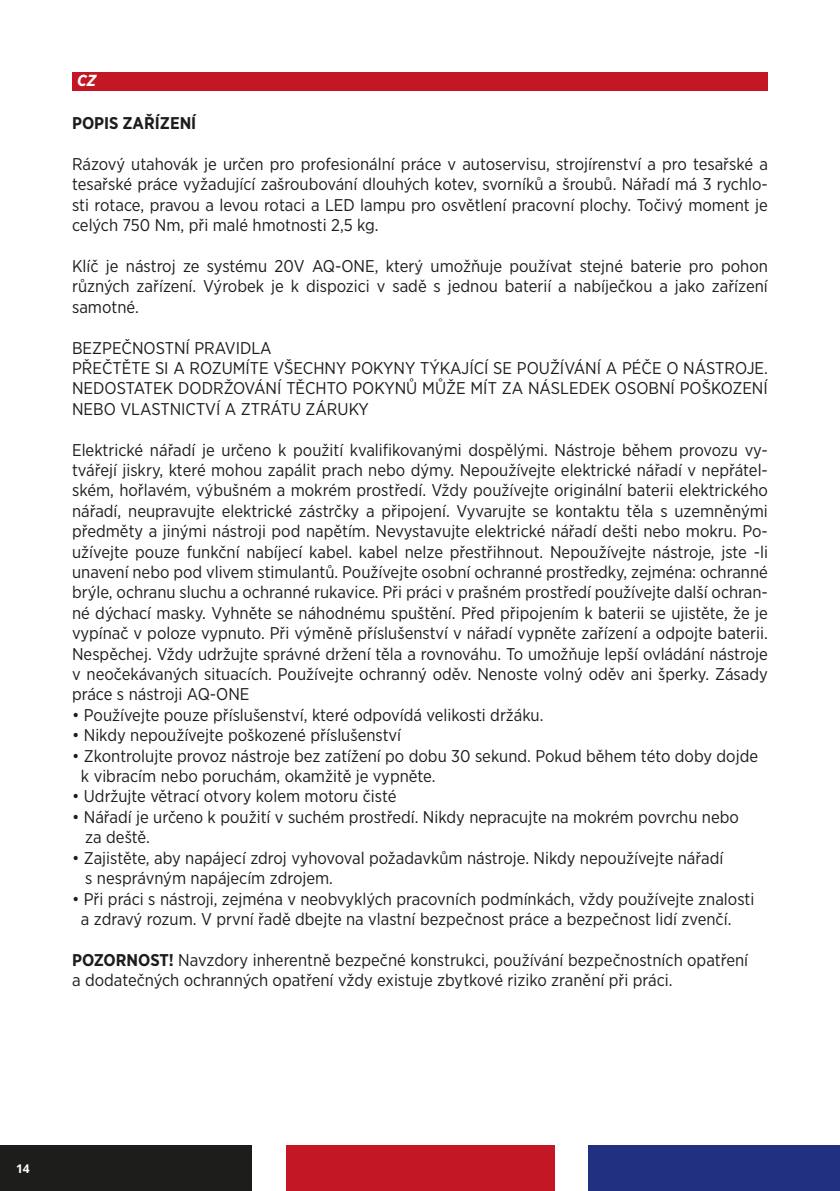
<style>
.page{position:relative;width:840px;height:1191px;background:#fff}
.page>*{position:absolute;margin:0;border:0;box-sizing:border-box;transform-origin:0 0}
.t1{font:17px/20.4px "Gotham Narrow";color:#1d1d1b;text-align:justify}
.t2{font:700 17px "Gotham Narrow";color:#1d1d1b}
.t3{font:italic 700 16px "Gotham Narrow";color:#fff}
.t4{font:700 12px "Open Sans";color:#fff}
.s1{font-weight:700}
</style>
<div class="page">
<div style="left:0;top:1145px;width:251px;height:46px;background:#1d1d1b"></div>
<div style="left:285px;top:1145px;width:269px;height:46px;background:#c41726"></div>
<div style="left:588px;top:1145px;width:251px;height:46px;background:#22317f"></div>
<div style="left:72px;top:72px;width:695px;height:18px;background:#c41726"></div>
<p class="t3" style="left:77px;top:70px;width:20px">CZ</p>
<p class="t2" style="left:72px;top:112px;width:126px">POPIS ZAŘÍZENÍ</p>
<p class="t1" style="left:72px;top:153px;width:697px">Rázový utahovák je určen pro profesionální práce v autoservisu, strojírenství a pro tesařské a tesařské práce vyžadující zašroubování dlouhých kotev, svorníků a šroubů. Nářadí má 3 rychlo&shy;sti rotace, pravou a levou rotaci a LED lampu pro osvětlení pracovní plochy. Točivý moment je celých 750 Nm, při malé hmotnosti 2,5 kg.</p>
<p class="t1" style="left:72px;top:255px;width:697px">Klíč je nástroj ze systému 20V AQ-ONE, který umožňuje používat stejné baterie pro pohon různých zařízení. Výrobek je k dispozici v sadě s jednou baterií a nabíječkou a jako zařízení samotné.</p>
<p class="t1" style="left:72px;top:337px;width:201px">BEZPEČNOSTNÍ PRAVIDLA</p>
<p class="t1" style="left:72px;top:357px;width:697px">PŘEČTĚTE SI A ROZUMÍTE VŠECHNY POKYNY TÝKAJÍCÍ SE POUŽÍVÁNÍ A PÉČE O NÁSTROJE.<br>NEDOSTATEK DODRŽOVÁNÍ TĚCHTO POKYNŮ MŮŽE MÍT ZA NÁSLEDEK OSOBNÍ POŠKOZENÍ NEBO VLASTNICTVÍ A ZTRÁTU ZÁRUKY</p>
<p class="t1" style="left:72px;top:439px;width:697px">Elektrické nářadí je určeno k použití kvalifikovanými dospělými. Nástroje během provozu vy&shy;tvářejí jiskry, které mohou zapálit prach nebo dýmy. Nepoužívejte elektrické nářadí v nepřátel&shy;ském, hořlavém, výbušném a mokrém prostředí. Vždy používejte originální baterii elektrického nářadí, neupravujte elektrické zástrčky a připojení. Vyvarujte se kontaktu těla s uzemněnými předměty a jinými nástroji pod napětím. Nevystavujte elektrické nářadí dešti nebo mokru. Po&shy;užívejte pouze funkční nabíjecí kabel. kabel nelze přestřihnout. Nepoužívejte nástroje, jste -li unavení nebo pod vlivem stimulantů. Používejte osobní ochranné prostředky, zejména: ochranné brýle, ochranu sluchu a ochranné rukavice. Při práci v prašném prostředí používejte další ochran&shy;né dýchací masky. Vyhněte se náhodnému spuštění. Před připojením k baterii se ujistěte, že je vypínač v poloze vypnuto. Při výměně příslušenství v nářadí vypněte zařízení a odpojte baterii.<br>Nespěchej. Vždy udržujte správné držení těla a rovnováhu. To umožňuje lepší ovládání nástroje v neočekávaných situacích. Používejte ochranný oděv. Nenoste volný oděv ani šperky. Zásady práce s nástroji AQ-ONE</p>
<p class="t1" style="left:72px;top:704px;width:472px">• Používejte pouze příslušenství, které odpovídá velikosti držáku.</p>
<p class="t1" style="left:72px;top:724px;width:330px">• Nikdy nepoužívejte poškozené příslušenství</p>
<p class="t1" style="left:72px;top:745px;width:687px">• Zkontrolujte provoz nástroje bez zatížení po dobu 30 sekund. Pokud během této doby dojde</p>
<p class="t1" style="left:81px;top:765px;width:356px">k vibracím nebo poruchám, okamžitě je vypněte.</p>
<p class="t1" style="left:72px;top:786px;width:326px">• Udržujte větrací otvory kolem motoru čisté</p>
<p class="t1" style="left:72px;top:806px;width:668px">• Nářadí je určeno k použití v suchém prostředí. Nikdy nepracujte na mokrém povrchu nebo</p>
<p class="t1" style="left:85px;top:826px;width:66px">za deště.</p>
<p class="t1" style="left:72px;top:847px;width:652px">• Zajistěte, aby napájecí zdroj vyhovoval požadavkům nástroje. Nikdy nepoužívejte nářadí</p>
<p class="t1" style="left:85px;top:867px;width:249px">s nesprávným napájecím zdrojem.</p>
<p class="t1" style="left:72px;top:888px;width:683px">• Při práci s nástroji, zejména v neobvyklých pracovních podmínkách, vždy používejte znalosti</p>
<p class="t1" style="left:81px;top:908px;width:651px">a zdravý rozum. V první řadě dbejte na vlastní bezpečnost práce a bezpečnost lidí zvenčí.</p>
<p class="t1" style="left:72px;top:949px;width:677px"><span class="s1">POZORNOST!</span> Navzdory inherentně bezpečné konstrukci, používání bezpečnostních opatření</p>
<p class="t1" style="left:72px;top:969px;width:601px">a dodatečných ochranných opatření vždy existuje zbytkové riziko zranění při práci.</p>
<p class="t4" style="left:16px;top:1160px;width:15px">14</p>
</div>
